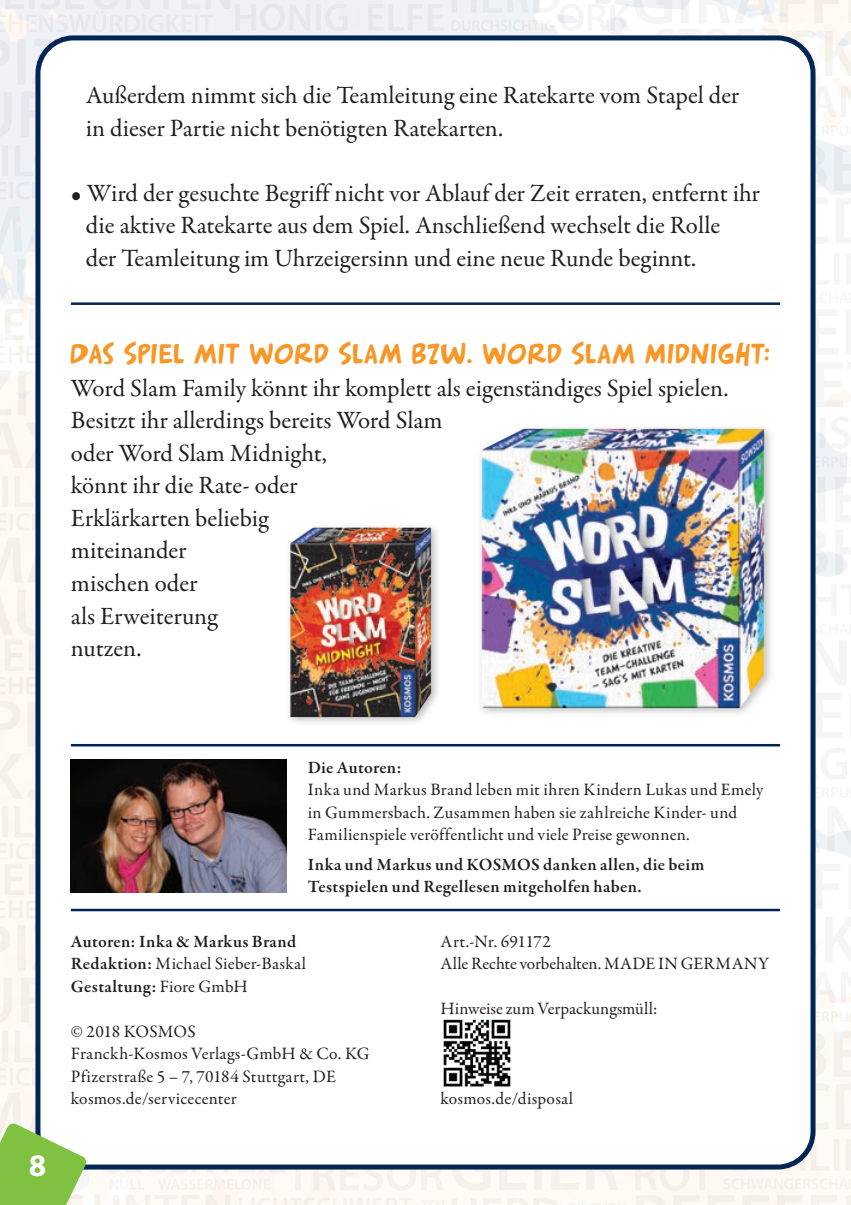
<style>
.page{position:relative;width:851px;height:1205px;background:#fff}
.page>*{position:absolute;margin:0;border:0;box-sizing:border-box;transform-origin:0 0}
.t1{font:700 31.5px "Myriad Pro";color:#fff}
.Fließtext{font:27.5px "Arnold 21";letter-spacing:.015em;color:#f79727}
.Fließtext-2{font:25px/32.5px "Garamond Premr Pro";color:#231f20}
.Fließtext-3{font:17.5px/22.5px "Garamond Premr Pro";letter-spacing:.01em;color:#231f20}
.Fließtext-4{font:600 17.5px/22.5px "Garamond Premr Pro";letter-spacing:.02em;color:#231f20}
.s1{font-weight:600}
.s2{font-weight:400}
</style>
<div class="page">
<img style="left:0;top:0;width:850px;height:1205px">
<div style="left:38px;top:38px;width:774px;height:1129px;background:#fff;border-radius:35px"></div>
<div style="left:35px;top:35px;width:780px;height:1134px;border:5px solid #032555;border-radius:35px"></div>
<hr style="left:71px;top:744px;width:709px;height:2px;background:#032555">
<hr style="left:71px;top:909px;width:709px;height:2px;background:#032555">
<hr style="left:71px;top:302px;width:709px;height:3px;background:#032555">
<img style="left:443px;top:1019px;width:68px;height:68px">
<img style="left:71px;top:760px;width:215px;height:132px">
<img style="left:216px;top:527px;width:288px;height:220px">
<img style="left:427px;top:395px;width:393px;height:347px">
<svg style="left:0;top:1122px;width:87px;height:83px"></svg>
<p class="Fließtext-2" style="left:86px;top:80px;width:655px">Außerdem nimmt sich die Teamleitung eine Ratekarte vom Stapel der in dieser Partie nicht benötigten Ratekarten.</p>
<p class="Fließtext-2" style="left:86px;top:177px;width:675px;text-indent:-15px">• Wird der gesuchte Begriff nicht vor Ablauf der Zeit erraten, entfernt ihr die aktive Ratekarte aus dem Spiel. Anschließend wechselt die Rolle<br>der Teamleitung im Uhrzeigersinn und eine neue Runde beginnt.</p>
<p class="Fließtext" style="left:71px;top:337px;width:701px">DAS SPIEL MIT WORD SLAM BZW. WORD SLAM MIDNIGHT:</p>
<p class="Fließtext-2" style="left:71px;top:372px;width:659px">Word Slam Family könnt ihr komplett als eigenständiges Spiel spielen.<br>Besitzt ihr allerdings bereits Word Slam<br>oder Word Slam Midnight,<br>könnt ihr die Rate- oder<br>Erklärkarten beliebig<br>miteinander<br>mischen oder<br>als Erweiterung<br>nutzen.</p>
<p class="t1" style="left:29px;top:1145px;width:19px">8</p>
<p class="Fließtext-3" style="left:307px;top:756px;width:457px"><span class="s1">Die Autoren:<br></span>Inka und Markus Brand leben mit ihren Kindern Lukas und Emely in Gummersbach. Zusammen haben sie zahlreiche Kinder- und Familienspiele veröffentlicht und viele Preise gewonnen.</p>
<p class="Fließtext-4" style="left:307px;top:853px;width:398px">Inka und Markus und KOSMOS danken allen, die beim<br>Testspielen und Regellesen mitgeholfen haben.</p>
<p class="Fließtext-4" style="left:71px;top:930px;width:227px">Autoren: Inka &amp; Markus Brand</p>
<p class="Fließtext-3" style="left:71px;top:952px;width:237px"><span class="s1">Redaktion:</span> Michael Sieber-Baskal</p>
<p class="Fließtext-4" style="left:71px;top:975px;width:178px">Gestaltung: <span class="s2">Fiore GmbH</span></p>
<p class="Fließtext-3" style="left:71px;top:1020px;width:300px">© 2018 KOSMOS<br>Franckh-Kosmos Verlags-GmbH &amp; Co. KG</p>
<p class="Fließtext-3" style="left:71px;top:1065px;width:266px">Pfizerstraße 5 – 7, 70184 Stuttgart, DE</p>
<p class="Fließtext-3" style="left:71px;top:1087px;width:167px">kosmos.de/servicecenter</p>
<p class="Fließtext-3" style="left:440px;top:930px;width:330px">Art.-Nr. 691172<br>Alle Rechte vorbehalten. MADE IN GERMANY</p>
<p class="Fließtext-3" style="left:440px;top:997px;width:218px">Hinweise zum Verpackungsmüll:</p>
<p class="Fließtext-3" style="left:440px;top:1087px;width:134px">kosmos.de/disposal</p>
</div>
